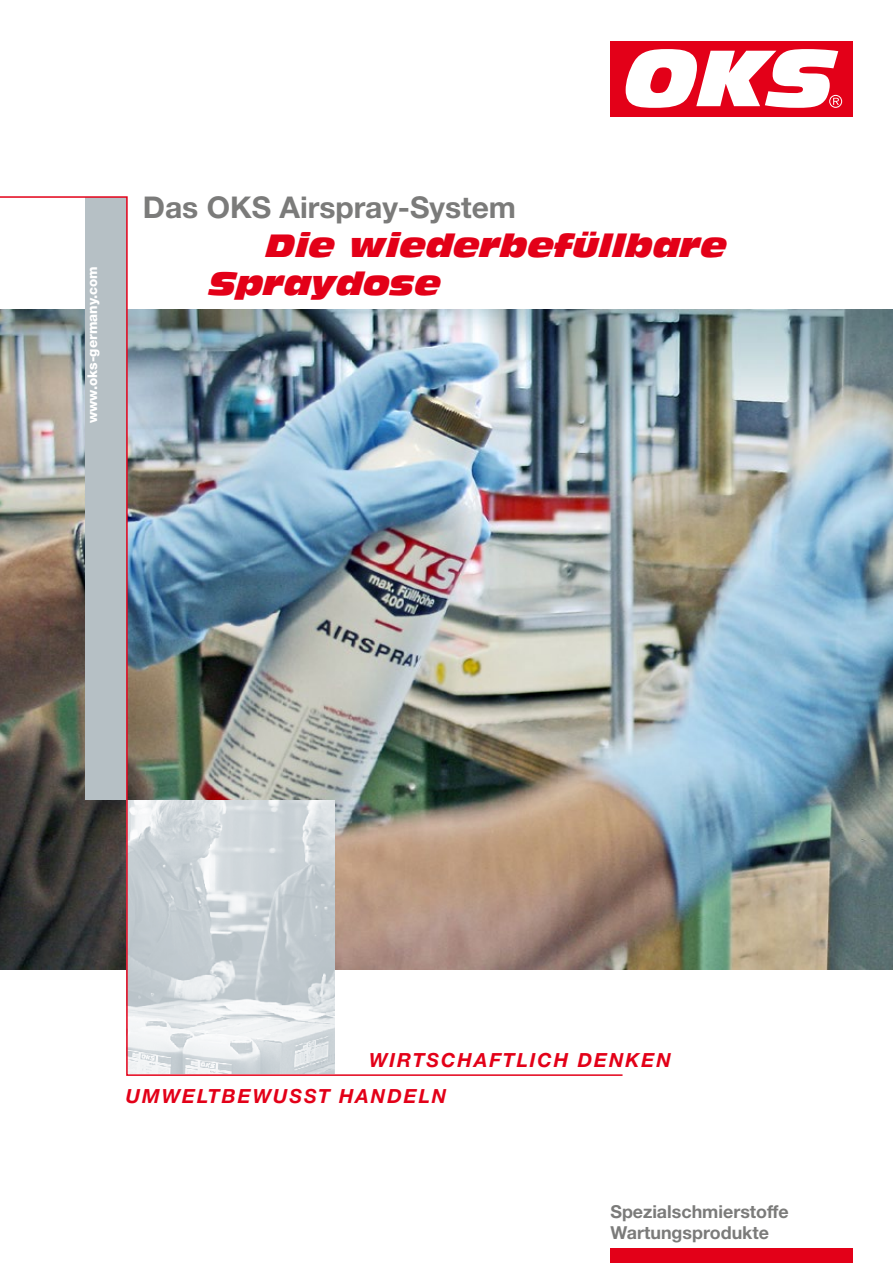
<style>
.page{position:relative;width:893px;height:1263px;background:#fff}
.page>*{position:absolute;margin:0;border:0;box-sizing:border-box;transform-origin:0 0}
.t1{font:italic 31.5px/37.8px "Antique Olive Std Nord";color:#e30018}
.t2{font:700 30px "Helvetica Neue LTW1 G";color:#7b7b7a}
.t3{font:italic 700 19.5px/36px "Helvetica Neue LTW1 G";letter-spacing:.1em;color:#e30018}
.t4{font:700 17.85px/20.2px "Helvetica Neue LTW1 G";color:#7b7b7a}
.t5{font:800 13.5px "Helvetica Neue LT Std";color:#fff}
</style>
<div class="page">
<img style="left:624px;top:310px;width:269px;height:659px">
<div style="left:610px;top:41px;width:243px;height:76px;background:#e30018"></div>
<svg style="left:626px;top:49px;width:216px;height:59px"></svg>
<div style="left:610px;top:1248px;width:243px;height:15px;background:#e30018"></div>
<img style="left:0;top:196px;width:624px;height:880px">
<p class="t5" style="left:84px;top:423px;width:158px;rotate:-90deg">www.oks-germany.com</p>
<h2 class="t2" style="left:143px;top:189px;width:375px">Das OKS Airspray-System</h2>
<h1 class="t1" style="left:209px;top:226px;width:520px;text-indent:57px">Die wiederbefüllbare<br>Spraydose</h1>
<p class="t3" style="left:126px;top:1042px;width:547px;text-indent:243px">WIRTSCHAFTLICH DENKEN<br>UMWELTBEWUSST HANDELN</p>
<p class="t4" style="left:610px;top:1202px;width:180px">Spezialschmierstoffe<br>Wartungsprodukte</p>
</div>
